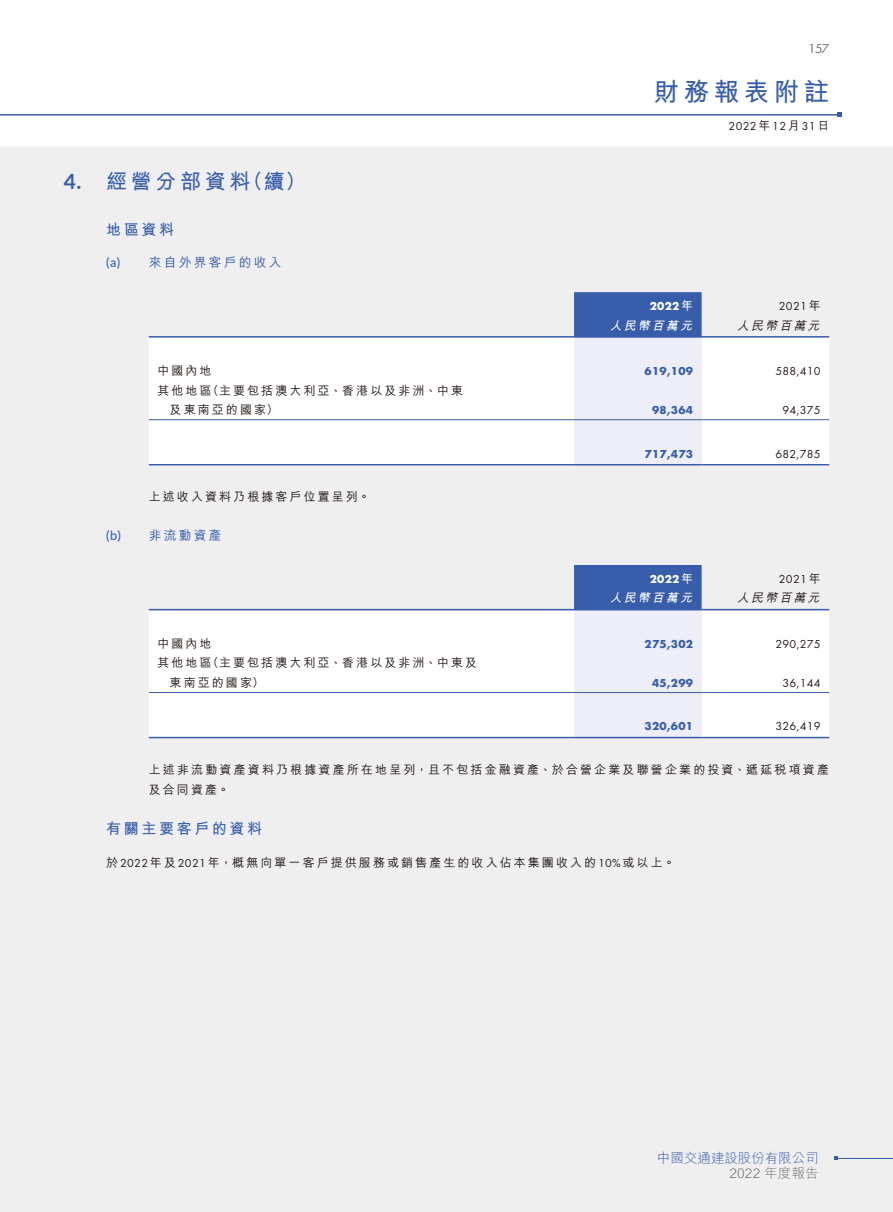
<style>
.page{position:relative;width:893px;height:1212px;background:#fff}
.page>*{position:absolute;margin:0;border:0;box-sizing:border-box;transform-origin:0 0}
.t1{font:700 25.5px "M Hei HK";letter-spacing:.175em;color:#385daa}
.t2{font:700 21px "M Hei HK";letter-spacing:.175em;color:#385daa}
.t3{font:700 15px "M Hei HK";letter-spacing:.175em;color:#385daa}
.t4{font:300 13.5px "M Hei HK";color:#385daa}
.t5{font:300 13.5px "M Hei HK";letter-spacing:.015em;color:#727272}
.t6{font:300 13.5px "Futura PT";color:#727272}
.t7{font:500 12.75px "M Hei HK";letter-spacing:.175em;color:#385daa}
.t8{font:500 12px/19.5px "M Hei HK";letter-spacing:.175em;color:#231916}
.t9{font:12px "Futura PT";letter-spacing:.025em;color:#231916}
.t10{font:700 12px "Futura PT";letter-spacing:.025em;color:#385daa}
.t11{font:italic 700 12px "M Hei HK";color:#fff}
.t12{font:italic 500 12px "M Hei HK";color:#231916}
.t13{font:700 12px "Futura PT";letter-spacing:.025em;color:#fff}
.s1{font-family:"Lato"}
.s2{font-family:"M Hei HK";font-weight:500}
.s3{font-family:"M Hei HK"}
.s4{font-family:"Futura PT";font-weight:400}
</style>
<div class="page">
<div style="left:0;top:147px;width:893px;height:1065px;background:#efeff0"></div>
<hr style="left:0;top:114px;width:840px;height:2px;background:#385daa">
<svg style="left:838px;top:113px;width:4px;height:4px"></svg>
<hr style="left:836px;top:1158px;width:57px;height:1px;background:#385daa">
<svg style="left:149px;top:338px;width:680px;height:126px"></svg>
<svg style="left:574px;top:292px;width:128px;height:172px;background:#bdc8e2"></svg>
<hr style="left:149px;top:336px;width:425px;height:2px;background:#385daa">
<hr style="left:574px;top:336px;width:128px;height:2px;background:#385daa">
<hr style="left:702px;top:336px;width:127px;height:2px;background:#385daa">
<hr style="left:149px;top:419px;width:425px;height:1px;background:#385daa">
<hr style="left:574px;top:419px;width:128px;height:1px;background:#385daa">
<hr style="left:702px;top:419px;width:127px;height:1px;background:#385daa">
<hr style="left:149px;top:464px;width:425px;height:1px;background:#385daa">
<hr style="left:574px;top:464px;width:128px;height:1px;background:#385daa">
<hr style="left:702px;top:464px;width:127px;height:1px;background:#385daa">
<svg style="left:149px;top:610px;width:680px;height:127px"></svg>
<svg style="left:574px;top:565px;width:128px;height:172px;background:#bdc7e2"></svg>
<hr style="left:149px;top:609px;width:425px;height:1px;background:#385daa">
<hr style="left:574px;top:609px;width:128px;height:1px;background:#385daa">
<hr style="left:702px;top:609px;width:127px;height:1px;background:#385daa">
<hr style="left:149px;top:692px;width:425px;height:1px;background:#385daa">
<hr style="left:574px;top:692px;width:128px;height:1px;background:#385daa">
<hr style="left:702px;top:692px;width:127px;height:1px;background:#385daa">
<hr style="left:149px;top:737px;width:425px;height:1px;background:#385daa">
<hr style="left:574px;top:737px;width:128px;height:1px;background:#385daa">
<hr style="left:702px;top:737px;width:127px;height:1px;background:#385daa">
<p class="t6" style="left:808px;top:40px;width:22px">157</p>
<h2 class="t2" style="left:64px;top:166px;width:244px"><span class="s1">4.</span> 經營分部資料（續）</h2>
<p class="t3" style="left:106px;top:219px;width:69px">地區資料</p>
<p class="t7" style="left:106px;top:253px;width:177px"><span class="s1">(a)</span> 來自外界客戶的收入</p>
<h1 class="t1" style="left:654px;top:73px;width:177px">財務報表附註</h1>
<p class="t9" style="left:729px;top:118px;width:102px">2022<span class="s2">年</span>12<span class="s2">月</span>31<span class="s2">日</span></p>
<p class="t13" style="left:650px;top:298px;width:45px">2022<span class="s3">年</span></p>
<p class="t9" style="left:779px;top:299px;width:43px">2021<span class="s2">年</span></p>
<p class="t11" style="left:610px;top:316px;width:87px">人民幣百萬元</p>
<p class="t12" style="left:737px;top:316px;width:87px">人民幣百萬元</p>
<p class="t8" style="left:157px;top:360px;width:56px">中國內地</p>
<p class="t10" style="left:645px;top:363px;width:50px">619,109</p>
<p class="t9" style="left:775px;top:364px;width:47px">588,410</p>
<p class="t8" style="left:170px;top:379px;width:295px;text-indent:-12px">其他地區（主要包括澳大利亞、香港以及非洲、中東及東南亞的國家）</p>
<p class="t10" style="left:652px;top:402px;width:43px">98,364</p>
<p class="t9" style="left:782px;top:403px;width:40px">94,375</p>
<p class="t10" style="left:645px;top:446px;width:50px">717,473</p>
<p class="t9" style="left:775px;top:446px;width:47px">682,785</p>
<p class="t8" style="left:149px;top:486px;width:223px">上述收入資料乃根據客戶位置呈列。</p>
<p class="t7" style="left:106px;top:526px;width:117px"><span class="s1">(b)</span> 非流動資產</p>
<p class="t13" style="left:650px;top:571px;width:45px">2022<span class="s3">年</span></p>
<p class="t9" style="left:779px;top:572px;width:43px">2021<span class="s2">年</span></p>
<p class="t11" style="left:610px;top:589px;width:87px">人民幣百萬元</p>
<p class="t12" style="left:737px;top:589px;width:87px">人民幣百萬元</p>
<p class="t8" style="left:157px;top:633px;width:56px">中國內地</p>
<p class="t10" style="left:645px;top:636px;width:50px">275,302</p>
<p class="t9" style="left:775px;top:637px;width:47px">290,275</p>
<p class="t8" style="left:170px;top:652px;width:309px;text-indent:-12px">其他地區（主要包括澳大利亞、香港以及非洲、中東及東南亞的國家）</p>
<p class="t10" style="left:652px;top:675px;width:43px">45,299</p>
<p class="t9" style="left:782px;top:676px;width:40px">36,144</p>
<p class="t10" style="left:645px;top:719px;width:50px">320,601</p>
<p class="t9" style="left:775px;top:719px;width:47px">326,419</p>
<p class="t8" style="left:149px;top:759px;width:682px">上述非流動資產資料乃根據資產所在地呈列，且不包括金融資產、於合營企業及聯營企業的投資、遞延稅項資產及合同資產。</p>
<p class="t3" style="left:106px;top:818px;width:157px">有關主要客戶的資料</p>
<p class="t8" style="left:106px;top:851px;width:570px">於<span class="s4">2022</span>年及<span class="s4">2021</span>年，概無向單一客戶提供服務或銷售產生的收入佔本集團收入的<span class="s4">10%</span>或以上。</p>
<p class="t4" style="left:657px;top:1151px;width:163px">中國交通建設股份有限公司</p>
<p class="t5" style="left:730px;top:1166px;width:91px">2022 年度報告</p>
</div>
